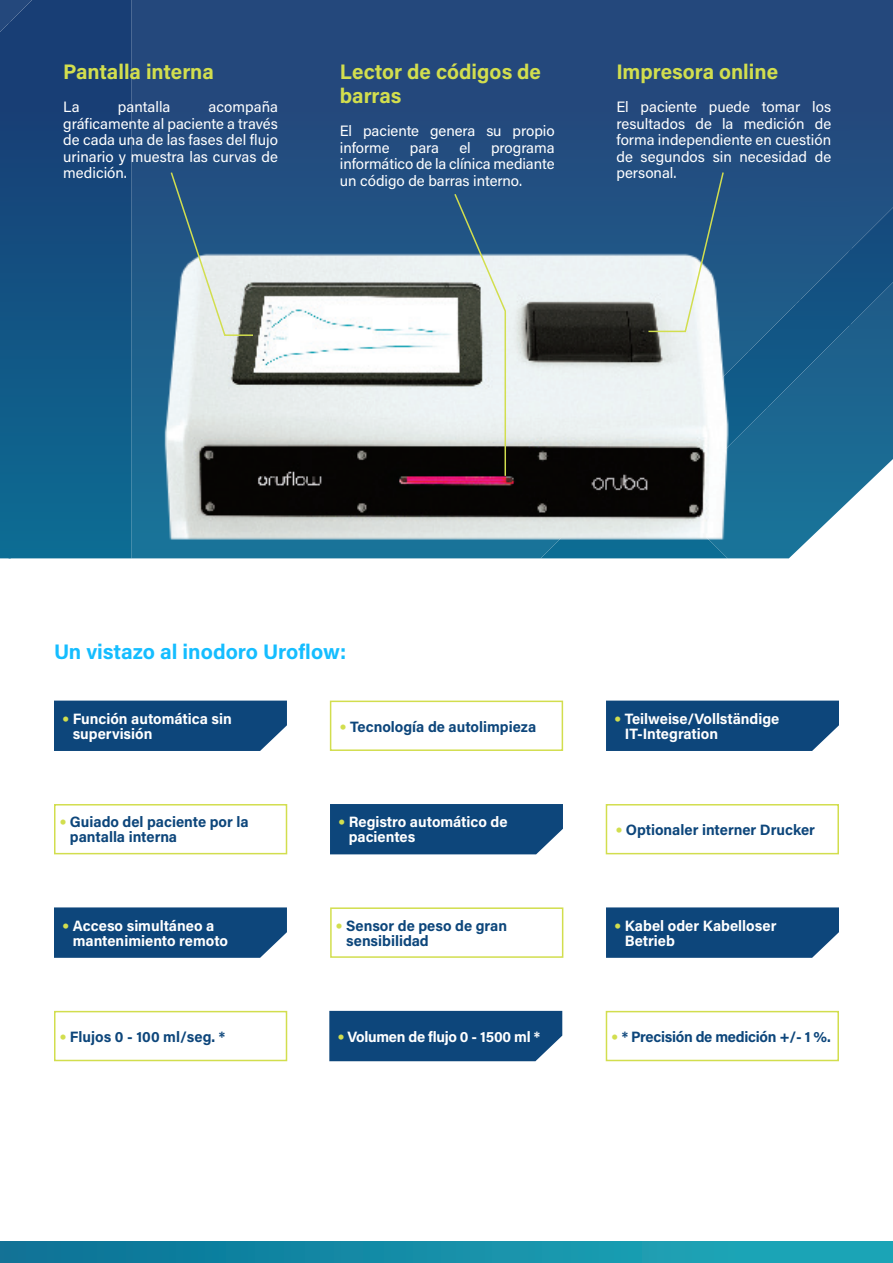
<style>
.page{position:relative;width:893px;height:1263px;background:#fff}
.page>*{position:absolute;margin:0;border:0;box-sizing:border-box;transform-origin:0 0}
.TEXTO_NEGRITA{font:700 21px/24px "Acumin Pro";color:#d2de4e}
.t1{font:700 21px "Acumin Pro";letter-spacing:-.005em;color:#15bdff}
.TEXTO_NEGRITA-2{font:15px/16.5px "Acumin Pro";letter-spacing:-.005em;color:#fff;text-align:justify}
.TEXTO_NEGRITA-3{font:700 15px/15px "Acumin Pro";color:#fff}
.TEXTO_NEGRITA-4{font:700 15px/15px "Acumin Pro";color:#0d467b}
.TEXTO_NEGRITA-5{font:700 15px "Acumin Pro";letter-spacing:-.02em;color:#0d467b}
.TEXTO_NEGRITA-6{font:700 15px "Acumin Pro";letter-spacing:-.02em;color:#fff}
.s1{font-family:"Tahoma";font-weight:400;color:#d2de4e}
</style>
<div class="page">
<img style="left:32px;top:0;width:561px;height:558px">
<img style="left:852px;top:251px;width:41px;height:31px">
<img style="left:0;top:0;width:32px;height:23px">
<img style="left:593px;top:0;width:51px;height:247px">
<div style="left:644px;top:0;width:51px;height:247px;background:#24487c"></div>
<img style="left:695px;top:0;width:52px;height:247px">
<img style="left:747px;top:0;width:51px;height:282px">
<img style="left:798px;top:0;width:54px;height:282px">
<img style="left:850px;top:0;width:43px;height:251px">
<img style="left:751px;top:282px;width:142px;height:276px">
<div style="left:0;top:23px;width:44px;height:102px;background:#183e75"></div>
<img style="left:0;top:125px;width:44px;height:434px">
<img style="left:145px;top:247px;width:606px;height:312px">
<svg style="left:169px;top:171px;width:85px;height:166px;background:#708fa7"></svg>
<svg style="left:647px;top:171px;width:78px;height:162px;background:#7493ab"></svg>
<svg style="left:453px;top:192px;width:54px;height:285px;background:#8b999e"></svg>
<div style="left:54px;top:804px;width:233px;height:50px;border:2px solid #d2de4e"></div>
<div style="left:606px;top:804px;width:233px;height:50px;border:2px solid #d2de4e"></div>
<div style="left:330px;top:804px;width:233px;height:50px;background:#0d467b"></div>
<div style="left:54px;top:1011px;width:233px;height:50px;border:2px solid #d2de4e"></div>
<div style="left:606px;top:1011px;width:233px;height:50px;border:2px solid #d2de4e"></div>
<div style="left:329px;top:1011px;width:233px;height:50px;background:#0d467b"></div>
<div style="left:330px;top:701px;width:233px;height:50px;border:2px solid #d2de4e"></div>
<div style="left:54px;top:701px;width:233px;height:50px;background:#0d467b"></div>
<div style="left:606px;top:701px;width:233px;height:50px;background:#0d467b"></div>
<div style="left:330px;top:907px;width:233px;height:51px;border:2px solid #d2de4e"></div>
<div style="left:54px;top:907px;width:233px;height:51px;background:#0d467b"></div>
<div style="left:606px;top:907px;width:233px;height:51px;background:#0d467b"></div>
<div style="left:0;top:1242px;width:893px;height:21px;background:linear-gradient(to right,#0c7296,#1fabbb)"></div>
<p class="TEXTO_NEGRITA" style="left:63px;top:58px;width:152px">Pantalla interna</p>
<p class="TEXTO_NEGRITA-2" style="left:63px;top:98px;width:18px">La</p>
<p class="TEXTO_NEGRITA-2" style="left:118px;top:98px;width:54px">pantalla</p>
<p class="TEXTO_NEGRITA-2" style="left:63px;top:98px;width:216px;text-indent:145px">acompaña gráficamente al paciente a través de cada una de las fases del flujo urinario y muestra las curvas de medición.</p>
<p class="TEXTO_NEGRITA" style="left:340px;top:58px;width:203px">Lector de códigos de barras</p>
<p class="TEXTO_NEGRITA-2" style="left:340px;top:122px;width:216px">El paciente genera su propio informe</p>
<p class="TEXTO_NEGRITA-2" style="left:410px;top:139px;width:31px">para</p>
<p class="TEXTO_NEGRITA-2" style="left:459px;top:139px;width:13px">el</p>
<p class="TEXTO_NEGRITA-2" style="left:340px;top:139px;width:216px;text-indent:151px">programa informático de la clínica mediante un código de barras interno.</p>
<p class="TEXTO_NEGRITA" style="left:616px;top:58px;width:163px">Impresora online</p>
<p class="TEXTO_NEGRITA-2" style="left:616px;top:98px;width:216px">El paciente puede tomar los resultados de la medición de forma independiente en cuestión de segundos sin necesidad de personal.</p>
<p class="t1" style="left:54px;top:636px;width:294px">Un vistazo al inodoro Uroflow:</p>
<p class="TEXTO_NEGRITA-3" style="left:73px;top:711px;width:161px;text-indent:-10px"><span class="s1">•</span> Función automática sin supervisión</p>
<p class="TEXTO_NEGRITA-3" style="left:625px;top:711px;width:156px;text-indent:-10px"><span class="s1">•</span> Teilweise/Vollständige<br>IT-Integration</p>
<p class="TEXTO_NEGRITA-4" style="left:340px;top:718px;width:198px"><span class="s1">•</span> Tecnología de autolimpieza</p>
<p class="TEXTO_NEGRITA-3" style="left:349px;top:814px;width:160px;text-indent:-10px"><span class="s1">•</span> Registro automático de pacientes</p>
<p class="TEXTO_NEGRITA-4" style="left:70px;top:814px;width:180px;text-indent:-10px"><span class="s1">•</span> Guiado del paciente por la pantalla interna</p>
<p class="TEXTO_NEGRITA-4" style="left:616px;top:821px;width:201px"><span class="s1">•</span> Optionaler interner Drucker</p>
<p class="TEXTO_NEGRITA-3" style="left:73px;top:917px;width:157px;text-indent:-10px"><span class="s1">•</span> Acceso simultáneo a mantenimiento remoto</p>
<p class="TEXTO_NEGRITA-3" style="left:625px;top:917px;width:153px;text-indent:-10px"><span class="s1">•</span> Kabel oder Kabelloser<br>Betrieb</p>
<p class="TEXTO_NEGRITA-4" style="left:346px;top:917px;width:162px;text-indent:-10px"><span class="s1">•</span> Sensor de peso de gran sensibilidad</p>
<p class="TEXTO_NEGRITA-4" style="left:60px;top:1028px;width:167px"><span class="s1">•</span> Flujos 0 - 100 ml/seg. *</p>
<p class="TEXTO_NEGRITA-6" style="left:338px;top:1026px;width:204px"><span class="s1">•</span> Volumen de flujo 0 - 1500 ml *</p>
<p class="TEXTO_NEGRITA-5" style="left:611px;top:1026px;width:221px"><span class="s1">•</span> * Precisión de medición +/- 1 %.</p>
</div>
